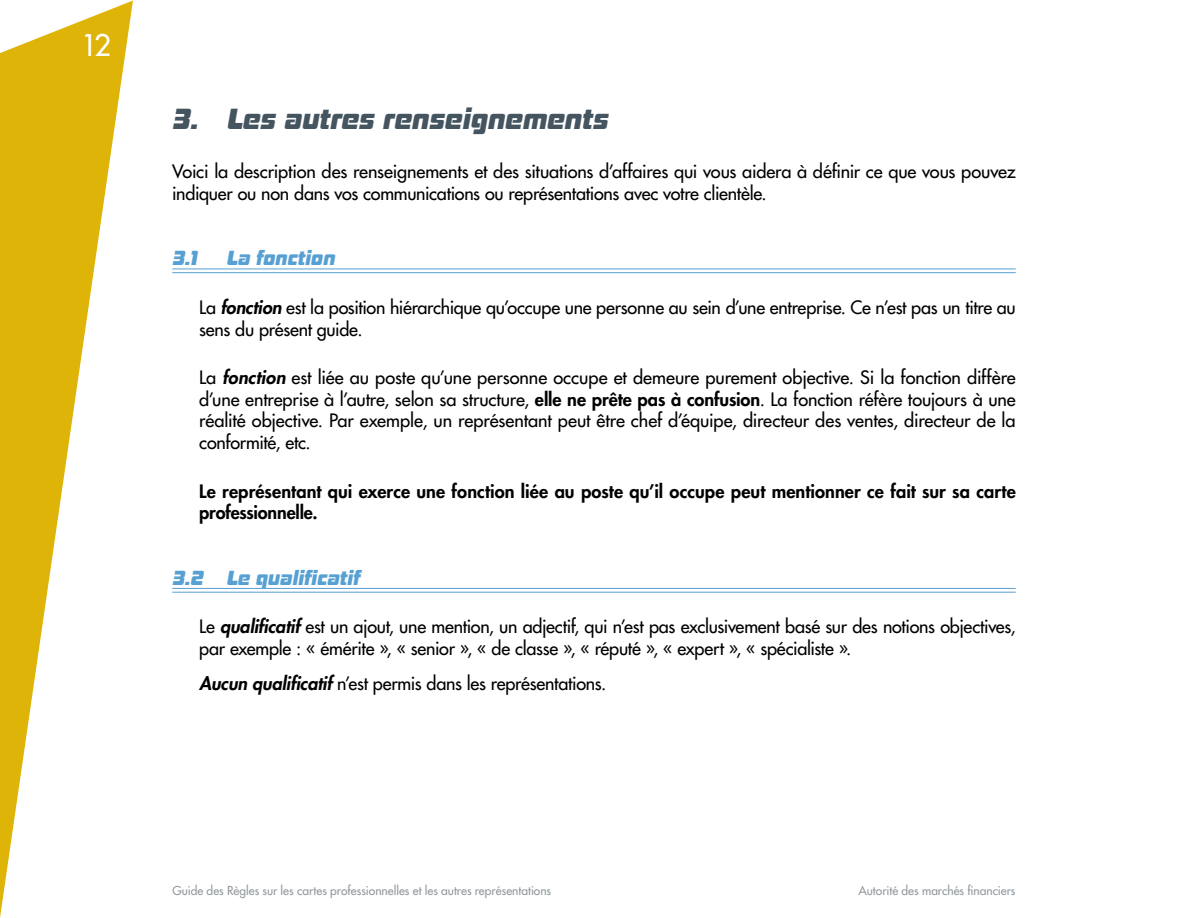
<style>
.page{position:relative;width:1188px;height:918px;background:#fff}
.page>*{position:absolute;margin:0;border:0;box-sizing:border-box;transform-origin:0 0}
.t1{font:italic 30px "Boardof Directors Hv";letter-spacing:-.01em;color:#455560}
.t2{font:29.1px "Futura";color:#fff}
.t3{font:italic 21px "Boardof Directors Hv";letter-spacing:-.025em;color:#56a0d3}
.t4{font:18px/21.6px "Futura";letter-spacing:-.015em;color:#000}
.t5{font:800 18px/21.6px "Futura";color:#000}
.t6{font:12px "Futura";color:#90999f}
.s1{font-weight:800;font-style:italic}
.s2{font-weight:800}
</style>
<div class="page">
<svg style="left:0;top:1px;width:133px;height:917px"></svg>
<hr style="left:172px;top:269px;width:844px;height:1px;background:#56a0d3">
<hr style="left:172px;top:272px;width:844px;height:1px;background:#56a0d3">
<hr style="left:172px;top:588px;width:844px;height:1px;background:#56a0d3">
<hr style="left:172px;top:592px;width:844px;height:1px;background:#56a0d3">
<h2 class="t2" style="left:81px;top:27px;width:31px">12</h2>
<h1 class="t1" style="left:172px;top:100px;width:438px">3. Les autres renseignements</h1>
<p class="t4" style="left:172px;top:160px;width:845px">Voici la description des renseignements et des situations d’affaires qui vous aidera à définir ce que vous pouvez indiquer ou non dans vos communications ou représentations avec votre clientèle.</p>
<p class="t3" style="left:172px;top:245px;width:26px">3.1</p>
<p class="t3" style="left:226px;top:245px;width:110px">La fonction</p>
<p class="t4" style="left:199px;top:296px;width:818px">La <span class="s1">fonction</span> est la position hiérarchique qu’occupe une personne au sein d’une entreprise. Ce n’est pas un titre au sens du présent guide.</p>
<p class="t4" style="left:199px;top:367px;width:818px;text-align:justify">La <span class="s1">fonction</span> est liée au poste qu’une personne occupe et demeure purement objective. Si la fonction diffère d’une entreprise à l’autre, selon sa structure, <span class="s2">elle ne prête pas à confusion</span>. La fonction réfère toujours à une réalité objective. Par exemple, un représentant peut être chef d’équipe, directeur des ventes, directeur de la conformité, etc.</p>
<p class="t5" style="left:199px;top:480px;width:818px">Le représentant qui exerce une fonction liée au poste qu’il occupe peut mentionner ce fait sur sa carte professionnelle.</p>
<p class="t3" style="left:172px;top:564px;width:189px">3.2 Le qualificatif</p>
<p class="t4" style="left:199px;top:616px;width:818px">Le <span class="s1">qualificatif</span> est un ajout, une mention, un adjectif, qui n’est pas exclusivement basé sur des notions objectives, par exemple : « émérite », « senior », « de classe », « réputé », « expert », « spécialiste ».</p>
<p class="t4" style="left:199px;top:673px;width:408px"><span class="s1">Aucun qualificatif</span> n’est permis dans les représentations.</p>
<p class="t6" style="left:172px;top:883px;width:380px">Guide des Règles sur les cartes professionnelles et les autres représentations</p>
<p class="t6" style="left:859px;top:883px;width:158px">Autorité des marchés financiers</p>
</div>
